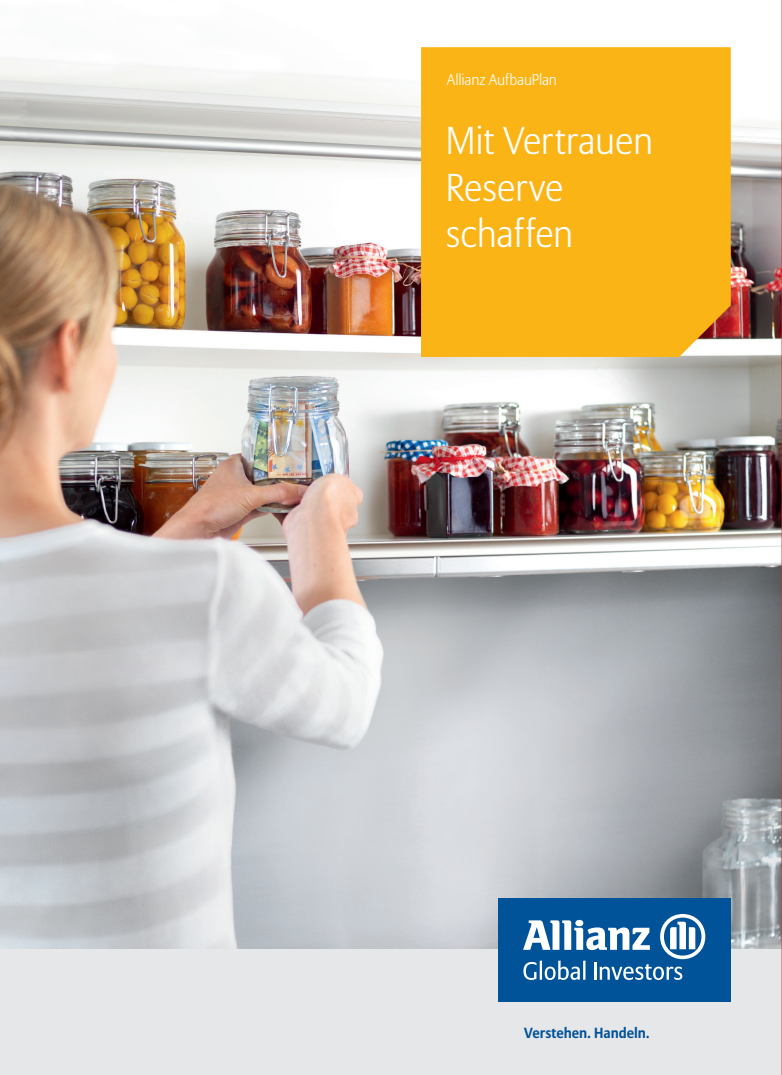
<style>
.page{position:relative;width:782px;height:1075px;background:#fff}
.page>*{position:absolute;margin:0;border:0;box-sizing:border-box;transform-origin:0 0}
.t1{font:300 38.62px/46.4px "Allianz Sans";letter-spacing:-.005em;color:#fff}
.t2{font:300 15.5px "Allianz Sans";letter-spacing:-.015em;color:#fff}
.t3{font:700 14.5px "Allianz Sans";color:#015399}
</style>
<div class="page">
<img style="left:0;top:0;width:782px;height:1075px">
<p class="t2" style="left:447px;top:73px;width:112px">Allianz AufbauPlan</p>
<p class="t1" style="left:446px;top:121px;width:209px">Mit Vertrauen<br>Reserve schaffen</p>
<p class="t3" style="left:524px;top:1026px;width:127px">Verstehen. Handeln.</p>
</div>
